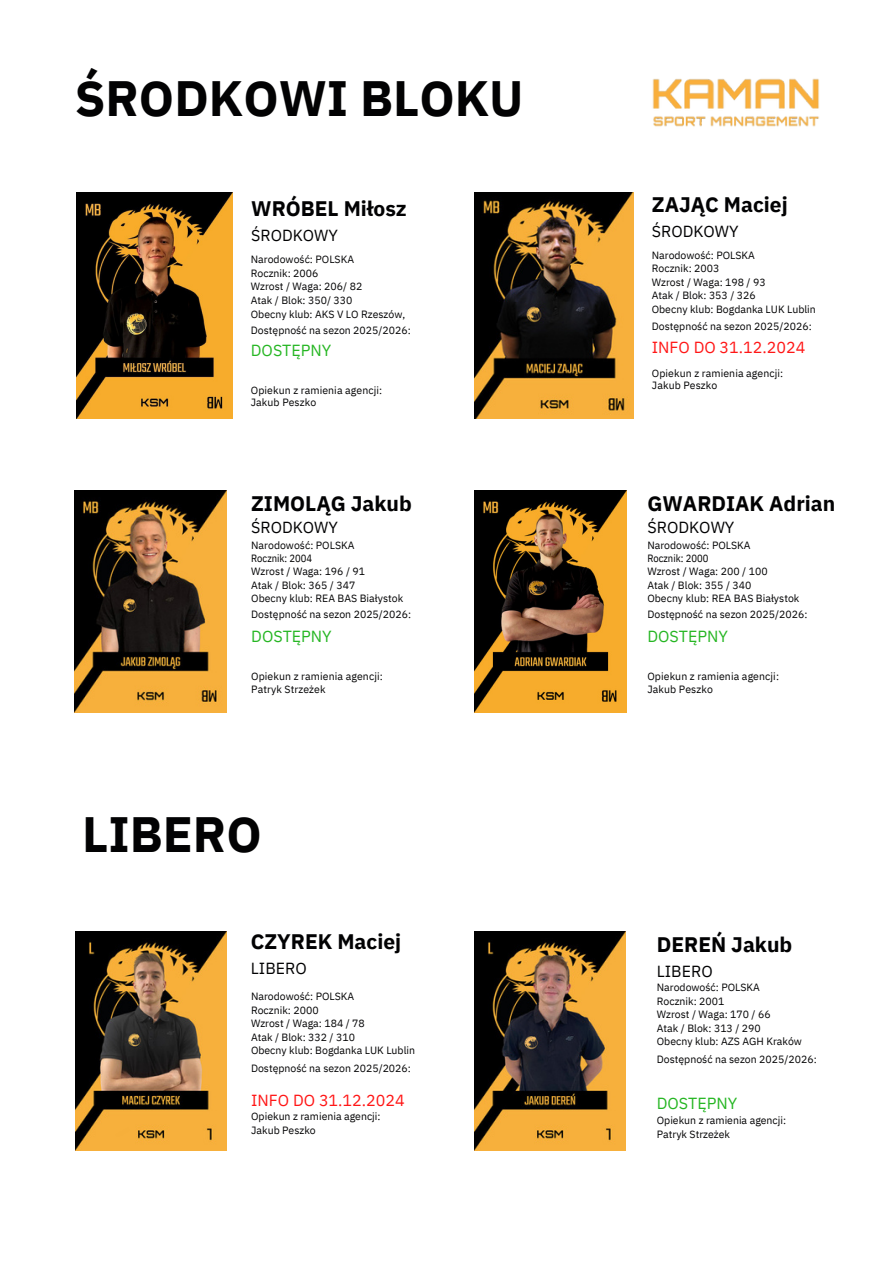
<style>
.page{position:relative;width:894px;height:1264px;background:#fff}
.page>*{position:absolute;margin:0;border:0;box-sizing:border-box;transform-origin:0 0}
.t1{font:700 49.5px "IBM Plex Sans";color:#020203}
.t2{font:700 21px "IBM Plex Sans";color:#020203}
.t3{font:16.05px "IBM Plex Sans";color:#020203}
.t4{font:16.05px "IBM Plex Sans";color:#26b623}
.t5{font:16.05px "IBM Plex Sans";color:#ff1616}
.t6{font:10.5px/12.3px "IBM Plex Sans";color:#020203}
.t7{font:10.5px "IBM Plex Sans Cond";color:#020203}
.s1{color:#000}
</style>
<div class="page">
<img style="left:652px;top:78px;width:167px;height:49px">
<img style="left:77px;top:192px;width:155px;height:226px">
<img style="left:474px;top:192px;width:159px;height:227px">
<img style="left:75px;top:491px;width:151px;height:221px">
<img style="left:75px;top:931px;width:151px;height:219px">
<img style="left:474px;top:931px;width:151px;height:219px">
<img style="left:474px;top:491px;width:152px;height:221px">
<p class="t1" style="left:75px;top:65px;width:450px">ŚRODKOWI BLOKU</p>
<p class="t2" style="left:251px;top:195px;width:157px">WRÓBEL Miłosz</p>
<p class="t3" style="left:251px;top:225px;width:88px">ŚRODKOWY</p>
<p class="t6" style="left:251px;top:253px;width:105px">Narodowość: POLSKA</p>
<p class="t6" style="left:251px;top:267px;width:69px">Rocznik: <span class="s1">2006</span></p>
<p class="t6" style="left:251px;top:280px;width:113px">Wzrost / Waga: 206/ 82</p>
<p class="t6" style="left:251px;top:294px;width:103px">Atak / Blok: 350/ 330</p>
<p class="t6" style="left:251px;top:308px;width:156px">Obecny klub: AKS V LO Rzeszów,</p>
<p class="t6" style="left:251px;top:324px;width:161px">Dostępność na sezon 2025/2026:</p>
<p class="t4" style="left:251px;top:339px;width:82px">DOSTĘPNY</p>
<h3 class="t6" style="left:251px;top:384px;width:133px">Opiekun z ramienia agencji:<br>Jakub Peszko</h3>
<p class="t2" style="left:251px;top:489px;width:162px">ZIMOLĄG Jakub</p>
<p class="t3" style="left:251px;top:517px;width:88px">ŚRODKOWY</p>
<p class="t6" style="left:251px;top:539px;width:105px">Narodowość: POLSKA</p>
<p class="t7" style="left:251px;top:551px;width:62px">Rocznik: <span class="s1">2004</span></p>
<p class="t6" style="left:251px;top:565px;width:115px">Wzrost / Waga: 196 / 91</p>
<p class="t6" style="left:251px;top:578px;width:105px">Atak / Blok: 365 / 347</p>
<p class="t6" style="left:251px;top:591px;width:153px">Obecny klub: REA BAS Białystok</p>
<p class="t6" style="left:251px;top:608px;width:161px">Dostępność na sezon 2025/2026:</p>
<p class="t4" style="left:251px;top:625px;width:82px">DOSTĘPNY</p>
<p class="t6" style="left:251px;top:669px;width:133px">Opiekun z ramienia agencji:</p>
<p class="t6" style="left:251px;top:682px;width:76px">Patryk Strzeżek</p>
<p class="t1" style="left:82px;top:801px;width:181px">LIBERO</p>
<p class="t2" style="left:651px;top:190px;width:137px">ZAJĄC Maciej</p>
<p class="t3" style="left:651px;top:220px;width:88px">ŚRODKOWY</p>
<p class="t6" style="left:651px;top:248px;width:105px">Narodowość: POLSKA</p>
<h3 class="t6" style="left:651px;top:262px;width:69px">Rocznik: 2003</h3>
<p class="t6" style="left:651px;top:275px;width:115px">Wzrost / Waga: 198 / 93</p>
<p class="t6" style="left:651px;top:289px;width:105px">Atak / Blok: 353 / 326</p>
<p class="t6" style="left:651px;top:302px;width:165px">Obecny klub: Bogdanka LUK Lublin</p>
<p class="t6" style="left:651px;top:319px;width:161px">Dostępność na sezon 2025/2026:</p>
<p class="t5" style="left:651px;top:337px;width:155px">INFO DO 31.12.2024</p>
<p class="t6" style="left:651px;top:366px;width:133px">Opiekun z ramienia agencji:<br>Jakub Peszko</p>
<p class="t2" style="left:647px;top:489px;width:189px">GWARDIAK Adrian</p>
<p class="t3" style="left:647px;top:517px;width:89px">ŚRODKOWY</p>
<p class="t6" style="left:647px;top:539px;width:105px">Narodowość: POLSKA</p>
<p class="t7" style="left:647px;top:551px;width:62px">Rocznik: <span class="s1">2000</span></p>
<p class="t6" style="left:647px;top:565px;width:122px">Wzrost / Waga: 200 / 100</p>
<p class="t6" style="left:647px;top:578px;width:105px">Atak / Blok: 355 / 340</p>
<p class="t6" style="left:647px;top:591px;width:153px">Obecny klub: REA BAS Białystok</p>
<p class="t6" style="left:647px;top:608px;width:161px">Dostępność na sezon 2025/2026:</p>
<p class="t4" style="left:647px;top:625px;width:82px">DOSTĘPNY</p>
<p class="t6" style="left:647px;top:669px;width:133px">Opiekun z ramienia agencji:</p>
<p class="t6" style="left:647px;top:682px;width:67px">Jakub Peszko</p>
<p class="t2" style="left:251px;top:927px;width:152px">CZYREK Maciej</p>
<p class="t2" style="left:656px;top:930px;width:137px">DEREŃ Jakub</p>
<p class="t3" style="left:656px;top:960px;width:57px">LIBERO</p>
<p class="t6" style="left:656px;top:981px;width:105px">Narodowość: POLSKA</p>
<p class="t6" style="left:656px;top:994px;width:69px">Rocznik: 2001</p>
<p class="t6" style="left:656px;top:1008px;width:115px">Wzrost / Waga: 170 / 66</p>
<p class="t6" style="left:656px;top:1021px;width:105px">Atak / Blok: 313 / 290</p>
<p class="t6" style="left:656px;top:1035px;width:147px">Obecny klub: AZS AGH Kraków</p>
<p class="t6" style="left:656px;top:1053px;width:161px">Dostępność na sezon 2025/2026:</p>
<h1 class="t4" style="left:656px;top:1092px;width:82px">DOSTĘPNY</h1>
<p class="t6" style="left:656px;top:1113px;width:131px;line-height:13.5px">Opiekun z ramienia agencji:<br>Patryk Strzeżek</p>
<h2 class="t3" style="left:251px;top:957px;width:57px">LIBERO</h2>
<p class="t6" style="left:251px;top:989px;width:105px">Narodowość: POLSKA</p>
<p class="t6" style="left:251px;top:1003px;width:69px">Rocznik: 2000</p>
<p class="t6" style="left:251px;top:1016px;width:115px">Wzrost / Waga: 184 / 78</p>
<p class="t6" style="left:251px;top:1030px;width:105px">Atak / Blok: 332 / 310</p>
<p class="t6" style="left:251px;top:1043px;width:165px">Obecny klub: Bogdanka LUK Lublin</p>
<p class="t6" style="left:251px;top:1061px;width:161px">Dostępność na sezon 2025/2026:</p>
<h4 class="t5" style="left:251px;top:1089px;width:155px">INFO DO 31.12.2024</h4>
<p class="t6" style="left:251px;top:1109px;width:131px;line-height:13.5px">Opiekun z ramienia agencji:<br>Jakub Peszko</p>
</div>
